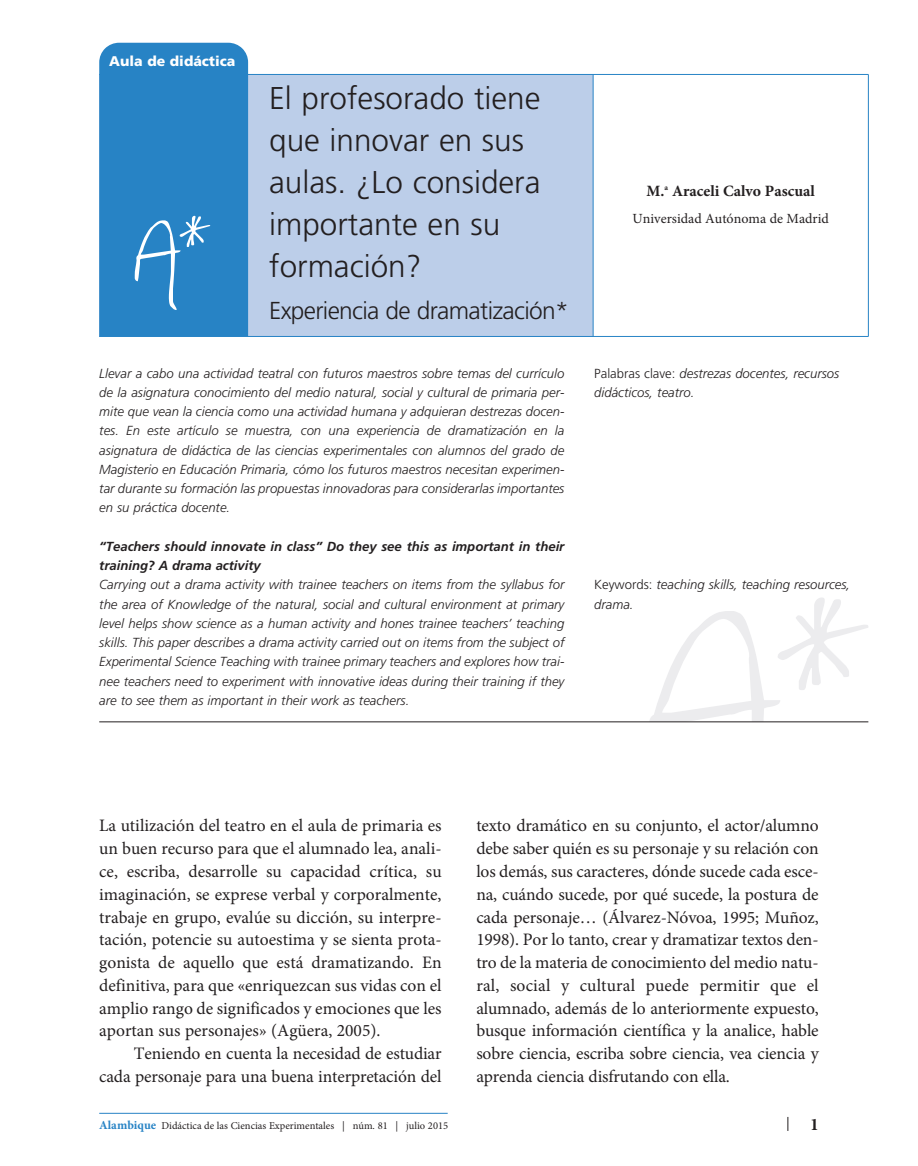
<style>
.page{position:relative;width:918px;height:1166px;background:#fff}
.page>*{position:absolute;margin:0;border:0;box-sizing:border-box;transform-origin:0 0}
.t1{font:300 31.5px/42px "Frutiger LT Std";color:#231f20}
.t2{font:300 24.5px "Frutiger LT Std";letter-spacing:-.03em;color:#231f20}
.t3{font:17.5px/22.8px "Minion Pro";letter-spacing:-.01em;color:#231f20;text-align:justify}
.t4{font:700 17.5px "Minion Pro";color:#231f20}
.t5{font:700 15.75px "Minion Pro";color:#231f20}
.t6{font:14px "Minion Pro";color:#231f20}
.t7{font:900 14px "Frutiger LT Std";color:#fff}
.t8{font:italic 300 13.12px/19.2px "Frutiger LT Std";color:#231f20;text-align:justify}
.t9{font:italic 700 13.12px/19.2px "Frutiger LT Std";color:#231f20}
.t10{font:10.5px "Minion Pro";color:#231f20}
.s1{font-style:normal}
.s2{font-weight:700;font-size:12.25px;color:#2783c5}
</style>
<div class="page">
<div style="left:99px;top:74px;width:494px;height:262px;background:#bccee9"></div>
<div style="left:99px;top:43px;width:149px;height:293px;background:#2783c5"></div>
<hr style="left:99px;top:336px;width:769px;height:1px;background:#2783c5">
<svg style="left:135px;top:216px;width:75px;height:94px;background:#4292cc"></svg>
<hr style="left:593px;top:74px;width:1px;height:262px;background:#2783c5">
<hr style="left:99px;top:74px;width:769px;height:1px;background:#2783c5">
<hr style="left:868px;top:74px;width:1px;height:262px;background:#2783c5">
<svg style="left:650px;top:598px;width:218px;height:123px"></svg>
<hr style="left:99px;top:721px;width:769px;height:1px;background:#231f20">
<svg style="left:787px;top:1117px;width:1px;height:14px"></svg>
<hr style="left:99px;top:1113px;width:349px;height:1px;background:#2783c5">
<p class="t7" style="left:109px;top:53px;width:128px">Aula de didáctica</p>
<h1 class="t1" style="left:269px;top:79px;width:273px">El profesorado tiene que innovar en sus aulas. ¿Lo considera importante en su formación?</h1>
<h2 class="t2" style="left:269px;top:300px;width:301px">Experiencia de dramatización*</h2>
<p class="t8" style="left:99px;top:364px;width:466px">Llevar a cabo una actividad teatral con futuros maestros sobre temas del currículo de la asignatura conocimiento del medio natural, social y cultural de primaria per&shy;mite que vean la ciencia como una actividad humana y adquieran destrezas docen&shy;tes. En este artículo se muestra, con una experiencia de dramatización en la asignatura de didáctica de las ciencias experimentales con alumnos del grado de Magisterio en Educación Primaria, cómo los futuros maestros necesitan experimen&shy;tar durante su formación las propuestas innovadoras para considerarlas importantes en su práctica docente.</p>
<p class="t9" style="left:99px;top:537px;width:466px">“Teachers should innovate in class” Do they see this as important in their training? A drama activity</p>
<p class="t8" style="left:99px;top:576px;width:466px">Carrying out a drama activity with trainee teachers on items from the syllabus for the area of Knowledge of the natural, social and cultural environment at primary level helps show science as a human activity and hones trainee teachers’ teaching skills. This paper describes a drama activity carried out on items from the subject of Experimental Science Teaching with trainee primary teachers and explores how trai&shy;nee teachers need to experiment with innovative ideas during their training if they are to see them as important in their work as teachers.</p>
<p class="t5" style="left:646px;top:184px;width:170px">M.<sup>a</sup> Araceli Calvo Pascual</p>
<p class="t6" style="left:632px;top:213px;width:198px">Universidad Autónoma de Madrid</p>
<p class="t8" style="left:594px;top:364px;width:247px"><span class="s1">Palabras clave:</span> destrezas docentes, recursos didácticos, teatro.</p>
<p class="t8" style="left:594px;top:576px;width:257px"><span class="s1">Keywords:</span> teaching skills, teaching resources, drama.</p>
<p class="t3" style="left:99px;top:816px;width:344px">La utilización del teatro en el aula de primaria es un buen recurso para que el alumnado lea, anali&shy;ce, escriba, desarrolle su capacidad crítica, su imaginación, se exprese verbal y corporalmente, trabaje en grupo, evalúe su dicción, su interpre&shy;tación, potencie su autoestima y se sienta prota&shy;gonista de aquello que está dramatizando. En definitiva, para que «enriquezcan sus vidas con el amplio rango de significados y emociones que les aportan sus personajes» (Agüera, 2005).</p>
<h3 class="t3" style="left:99px;top:1043px;width:344px;text-align:right">Teniendo en cuenta la necesidad de estudiar cada personaje para una buena interpretación del</h3>
<p class="t3" style="left:476px;top:816px;width:344px">texto dramático en su conjunto, el actor/alumno debe saber quién es su personaje y su relación con los demás, sus caracteres, dónde sucede cada esce&shy;na, cuándo sucede, por qué sucede, la postura de cada personaje… (Álvarez-Nóvoa, 1995; Muñoz, 1998). Por lo tanto, crear y dramatizar textos den&shy;tro de la materia de conocimiento del medio natu&shy;ral, social y cultural puede permitir que el alumnado, además de lo anteriormente expuesto, busque información científica y la analice, hable sobre ciencia, escriba sobre ciencia, vea ciencia y aprenda ciencia disfrutando con ella.</p>
<p class="t10" style="left:99px;top:1121px;width:350px"><span class="s2">Alambique</span> Didáctica de las Ciencias Experimentales | núm. 81 | julio 2015</p>
<h3 class="t4" style="left:810px;top:1117px;width:10px">1</h3>
</div>
